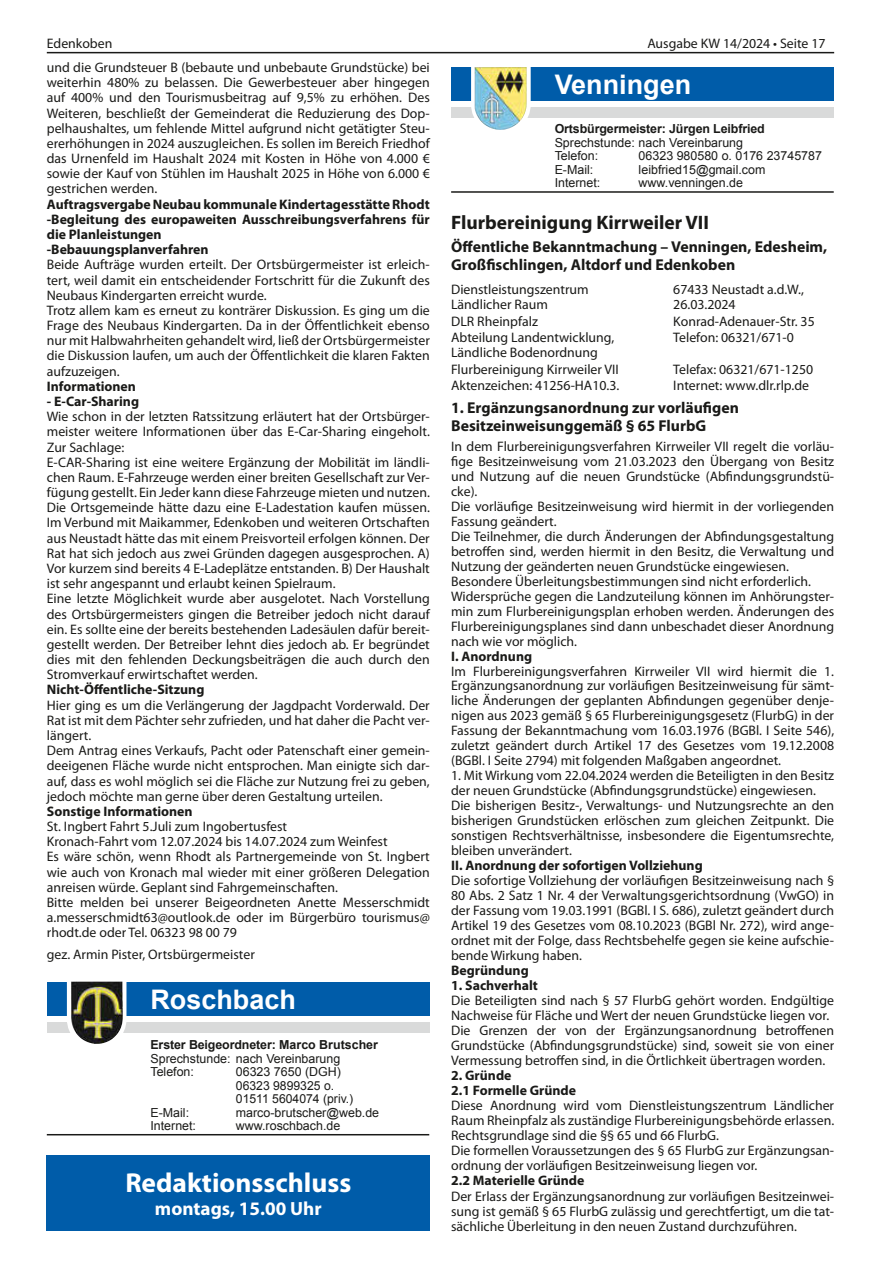
<style>
.page{position:relative;width:881px;height:1263px;background:#fff}
.page>*{position:absolute;margin:0;border:0;box-sizing:border-box;transform-origin:0 0}
.t1{font:700 27.45px "Myriad Pro";color:#fff}
.t2{font:700 27px "Arial";color:#fff}
.t3{font:700 19.5px "Myriad Pro";color:#1a1a18}
.t4{font:700 19.05px "Myriad Pro";color:#fff}
.t5{font:700 15.75px/18.8px "Myriad Pro";color:#1a1a18}
.t6{font:13.8px/15.1px "Myriad Pro";color:#1a1a18}
.t7{font:700 13.8px/15.1px "Myriad Pro";color:#1a1a18}
.t8{font:12.45px/13.5px "Arial";color:#1a1a18}
.t9{font:700 12.45px "Arial";letter-spacing:-.01em;color:#1a1a18}
</style>
<div class="page">
<hr style="left:47px;top:52px;width:786px;height:1px;background:#1a1a18">
<hr style="left:451px;top:191px;width:382px;height:2px;background:#1a1a18">
<div style="left:451px;top:67px;width:382px;height:34px;background:#005ca9"></div>
<div style="left:451px;top:107px;width:382px;height:11px;background:#d9dada"></div>
<svg style="left:471px;top:67px;width:59px;height:51px"></svg>
<img style="left:474px;top:67px;width:51px;height:63px">
<div style="left:47px;top:982px;width:382px;height:34px;background:#005ca9"></div>
<div style="left:47px;top:1022px;width:382px;height:10px;background:#d9dada"></div>
<hr style="left:47px;top:1134px;width:382px;height:1px;background:#1a1a18">
<svg style="left:67px;top:981px;width:59px;height:52px"></svg>
<img style="left:71px;top:982px;width:47px;height:62px">
<div style="left:47px;top:1156px;width:382px;height:75px;background:#005ca9"></div>
<p class="t6" style="left:47px;top:35px;width:67px">Edenkoben</p>
<p class="t6" style="left:647px;top:35px;width:180px">Ausgabe KW 14/2024 • Seite 17</p>
<h2 class="t2" style="left:554px;top:67px;width:138px">Venningen</h2>
<p class="t9" style="left:554px;top:121px;width:211px">Ortsbürgermeister: Jürgen Leibfried</p>
<p class="t8" style="left:554px;top:136px;width:190px">Sprechstunde: nach Vereinbarung<br>Telefon:</p>
<p class="t6" style="left:47px;top:60px;width:384px;text-align:justify">und die Grundsteuer B (bebaute und unbebaute Grundstücke) bei weiterhin 480% zu belassen. Die Gewerbesteuer aber hingegen auf 400% und den Tourismusbeitrag auf 9,5% zu erhöhen. Des Weiteren, beschließt der Gemeinderat die Reduzierung des Dop&shy;pelhaushaltes, um fehlende Mittel aufgrund nicht getätigter Steu&shy;ererhöhungen in 2024 auszugleichen. Es sollen im Bereich Friedhof das Urnenfeld im Haushalt 2024 mit Kosten in Höhe von 4.000 € sowie der Kauf von Stühlen im Haushalt 2025 in Höhe von 6.000 € gestrichen werden.</p>
<p class="t7" style="left:47px;top:196px;width:384px">Auftragsvergabe Neubau kommunale Kindertagesstätte Rhodt -Begleitung des europaweiten Ausschreibungsverfahrens für die Planleistungen<br>-Bebauungsplanverfahren</p>
<p class="t6" style="left:47px;top:257px;width:384px">Beide Aufträge wurden erteilt. Der Ortsbürgermeister ist erleich&shy;tert, weil damit ein entscheidender Fortschritt für die Zukunft des Neubaus Kindergarten erreicht wurde.<br>Trotz allem kam es erneut zu konträrer Diskussion. Es ging um die Frage des Neubaus Kindergarten. Da in der Öffentlichkeit ebenso nur mit Halbwahrheiten gehandelt wird, ließ der Ortsbürgermeister die Diskussion laufen, um auch der Öffentlichkeit die klaren Fakten aufzuzeigen.</p>
<p class="t7" style="left:47px;top:378px;width:91px">Informationen</p>
<p class="t7" style="left:47px;top:393px;width:94px">- E-Car-Sharing</p>
<p class="t6" style="left:47px;top:409px;width:384px">Wie schon in der letzten Ratssitzung erläutert hat der Ortsbürger&shy;meister weitere Informationen über das E-Car-Sharing eingeholt.<br>Zur Sachlage:<br>E-CAR-Sharing ist eine weitere Ergänzung der Mobilität im ländli&shy;chen Raum. E-Fahrzeuge werden einer breiten Gesellschaft zur Ver&shy;fügung gestellt. Ein Jeder kann diese Fahrzeuge mieten und nutzen.<br>Die Ortsgemeinde hätte dazu eine E-Ladestation kaufen müssen.<br>Im Verbund mit Maikammer, Edenkoben und weiteren Ortschaften aus Neustadt hätte das mit einem Preisvorteil erfolgen können. Der Rat hat sich jedoch aus zwei Gründen dagegen ausgesprochen. A)<br>Vor kurzem sind bereits 4 E-Ladeplätze entstanden. B) Der Haushalt ist sehr angespannt und erlaubt keinen Spielraum.<br>Eine letzte Möglichkeit wurde aber ausgelotet. Nach Vorstellung des Ortsbürgermeisters gingen die Betreiber jedoch nicht darauf ein. Es sollte eine der bereits bestehenden Ladesäulen dafür bereit&shy;gestellt werden. Der Betreiber lehnt dies jedoch ab. Er begründet dies mit den fehlenden Deckungsbeiträgen die auch durch den Stromverkauf erwirtschaftet werden.</p>
<p class="t7" style="left:47px;top:682px;width:159px">Nicht-Öffentliche-Sitzung</p>
<p class="t6" style="left:47px;top:697px;width:384px">Hier ging es um die Verlängerung der Jagdpacht Vorderwald. Der Rat ist mit dem Pächter sehr zufrieden, und hat daher die Pacht ver&shy;längert.<br>Dem Antrag eines Verkaufs, Pacht oder Patenschaft einer gemein&shy;deeigenen Fläche wurde nicht entsprochen. Man einigte sich dar&shy;auf, dass es wohl möglich sei die Fläche zur Nutzung frei zu geben, jedoch möchte man gerne über deren Gestaltung urteilen.</p>
<p class="t7" style="left:47px;top:803px;width:147px">Sonstige Informationen</p>
<p class="t6" style="left:47px;top:819px;width:384px">St. Ingbert Fahrt 5.Juli zum Ingobertusfest<br>Kronach-Fahrt vom 12.07.2024 bis 14.07.2024 zum Weinfest<br>Es wäre schön, wenn Rhodt als Partnergemeinde von St. Ingbert wie auch von Kronach mal wieder mit einer größeren Delegation anreisen würde. Geplant sind Fahrgemeinschaften.<br>Bitte melden bei unserer Beigeordneten Anette Messerschmidt a.messerschmidt63@outlook.de oder im Bürgerbüro tourismus@ rhodt.de oder Tel. 06323 98 00 79</p>
<p class="t6" style="left:47px;top:946px;width:209px">gez. Armin Pister, Ortsbürgermeister</p>
<h2 class="t2" style="left:150px;top:981px;width:147px">Roschbach</h2>
<p class="t9" style="left:150px;top:1037px;width:229px">Erster Beigeordneter: Marco Brutscher</p>
<p class="t8" style="left:150px;top:1052px;width:191px">Sprechstunde: nach Vereinbarung<br>Telefon:</p>
<p class="t8" style="left:638px;top:149px;width:185px">06323 980580 o. 0176 23745787</p>
<p class="t8" style="left:554px;top:163px;width:40px">E-Mail:</p>
<p class="t8" style="left:638px;top:163px;width:128px">leibfried15@gmail.com</p>
<p class="t8" style="left:554px;top:176px;width:47px">Internet:</p>
<p class="t8" style="left:638px;top:176px;width:106px">www.venningen.de</p>
<h3 class="t3" style="left:451px;top:209px;width:259px">Flurbereinigung Kirrweiler VII</h3>
<p class="t5" style="left:451px;top:236px;width:377px">Öffentliche Bekanntmachung – Venningen, Edesheim,<br>Großfischlingen, Altdorf und Edenkoben</p>
<p class="t6" style="left:451px;top:282px;width:139px">Dienstleistungszentrum<br>Ländlicher Raum</p>
<p class="t6" style="left:673px;top:282px;width:132px">67433 Neustadt a.d.W.,<br>26.03.2024</p>
<p class="t6" style="left:451px;top:313px;width:88px">DLR Rheinpfalz</p>
<p class="t6" style="left:673px;top:313px;width:143px">Konrad-Adenauer-Str. 35</p>
<p class="t6" style="left:451px;top:329px;width:165px">Abteilung Landentwicklung,<br>Ländliche Bodenordnung</p>
<p class="t6" style="left:673px;top:329px;width:122px">Telefon: 06321/671-0</p>
<p class="t6" style="left:451px;top:361px;width:169px">Flurbereinigung Kirrweiler VII</p>
<p class="t6" style="left:673px;top:361px;width:141px">Telefax: 06321/671-1250</p>
<p class="t6" style="left:451px;top:377px;width:170px">Aktenzeichen: 41256-HA10.3.</p>
<p class="t6" style="left:673px;top:377px;width:137px">Internet: www.dlr.rlp.de</p>
<p class="t5" style="left:451px;top:398px;width:289px">1. Ergänzungsanordnung zur vorläufigen<br>Besitzeinweisunggemäß § 65 FlurbG</p>
<p class="t6" style="left:451px;top:438px;width:384px">In dem Flurbereinigungsverfahren Kirrweiler VII regelt die vorläu&shy;fige Besitzeinweisung vom 21.03.2023 den Übergang von Besitz und Nutzung auf die neuen Grundstücke (Abfindungsgrundstü&shy;cke).<br>Die vorläufige Besitzeinweisung wird hiermit in der vorliegenden Fassung geändert.<br>Die Teilnehmer, die durch Änderungen der Abfindungsgestaltung betroffen sind, werden hiermit in den Besitz, die Verwaltung und Nutzung der geänderten neuen Grundstücke eingewiesen.<br>Besondere Überleitungsbestimmungen sind nicht erforderlich.<br>Widersprüche gegen die Landzuteilung können im Anhörungster&shy;min zum Flurbereinigungsplan erhoben werden. Änderungen des Flurbereinigungsplanes sind dann unbeschadet dieser Anordnung nach wie vor möglich.</p>
<p class="t7" style="left:451px;top:648px;width:82px">I. Anordnung</p>
<p class="t6" style="left:451px;top:663px;width:384px;text-align:justify">Im Flurbereinigungsverfahren Kirrweiler VII wird hiermit die 1.<br>Ergänzungsanordnung zur vorläufigen Besitzeinweisung für sämt&shy;liche Änderungen der geplanten Abfindungen gegenüber denje&shy;nigen aus 2023 gemäß § 65 Flurbereinigungsgesetz (FlurbG) in der Fassung der Bekanntmachung vom 16.03.1976 (BGBl. I Seite 546), zuletzt geändert durch Artikel 17 des Gesetzes vom 19.12.2008 (BGBl. I Seite 2794) mit folgenden Maßgaben angeordnet.</p>
<p class="t6" style="left:451px;top:768px;width:384px">1. Mit Wirkung vom 22.04.2024 werden die Beteiligten in den Besitz der neuen Grundstücke (Abfindungsgrundstücke) eingewiesen.<br>Die bisherigen Besitz-, Verwaltungs- und Nutzungsrechte an den bisherigen Grundstücken erlöschen zum gleichen Zeitpunkt. Die sonstigen Rechtsverhältnisse, insbesondere die Eigentumsrechte, bleiben unverändert.</p>
<p class="t7" style="left:451px;top:858px;width:253px">II. Anordnung der sofortigen Vollziehung</p>
<p class="t6" style="left:451px;top:873px;width:384px;text-align:justify">Die sofortige Vollziehung der vorläufigen Besitzeinweisung nach § 80 Abs. 2 Satz 1 Nr. 4 der Verwaltungsgerichtsordnung (VwGO) in der Fassung vom 19.03.1991 (BGBl. I S. 686), zuletzt geändert durch Artikel 19 des Gesetzes vom 08.10.2023 (BGBl Nr. 272), wird ange&shy;ordnet mit der Folge, dass Rechtsbehelfe gegen sie keine aufschie&shy;bende Wirkung haben.</p>
<p class="t7" style="left:451px;top:962px;width:79px">Begründung</p>
<p class="t7" style="left:451px;top:977px;width:88px">1. Sachverhalt</p>
<p class="t6" style="left:451px;top:993px;width:384px">Die Beteiligten sind nach § 57 FlurbG gehört worden. Endgültige Nachweise für Fläche und Wert der neuen Grundstücke liegen vor.<br>Die Grenzen der von der Ergänzungsanordnung betroffenen Grundstücke (Abfindungsgrundstücke) sind, soweit sie von einer Vermessung betroffen sind, in die Örtlichkeit übertragen worden.</p>
<p class="t7" style="left:451px;top:1067px;width:126px">2. Gründe<br>2.1 Formelle Gründe</p>
<p class="t6" style="left:451px;top:1098px;width:384px">Diese Anordnung wird vom Dienstleistungszentrum Ländlicher Raum Rheinpfalz als zuständige Flurbereinigungsbehörde erlassen.<br>Rechtsgrundlage sind die §§ 65 und 66 FlurbG.<br>Die formellen Voraussetzungen des § 65 FlurbG zur Ergänzungsan&shy;ordnung der vorläufigen Besitzeinweisung liegen vor.</p>
<p class="t7" style="left:451px;top:1172px;width:135px">2.2 Materielle Gründe</p>
<p class="t6" style="left:451px;top:1188px;width:384px;text-align:justify">Der Erlass der Ergänzungsanordnung zur vorläufigen Besitzeinwei&shy;sung ist gemäß § 65 FlurbG zulässig und gerechtfertigt, um die tat&shy;sächliche Überleitung in den neuen Zustand durchzuführen.</p>
<p class="t8" style="left:236px;top:1065px;width:119px">06323 7650 (DGH)<br>06323 9899325 o.<br>01511 5604074 (priv.)</p>
<p class="t8" style="left:150px;top:1106px;width:40px">E-Mail:</p>
<p class="t8" style="left:236px;top:1106px;width:145px">marco-brutscher@web.de</p>
<p class="t8" style="left:150px;top:1119px;width:47px">Internet:</p>
<p class="t8" style="left:236px;top:1119px;width:106px">www.roschbach.de</p>
<h1 class="t1" style="left:125px;top:1165px;width:227px">Redaktionsschluss</h1>
<h3 class="t4" style="left:155px;top:1196px;width:168px">montags, 15.00 Uhr</h3>
</div>
